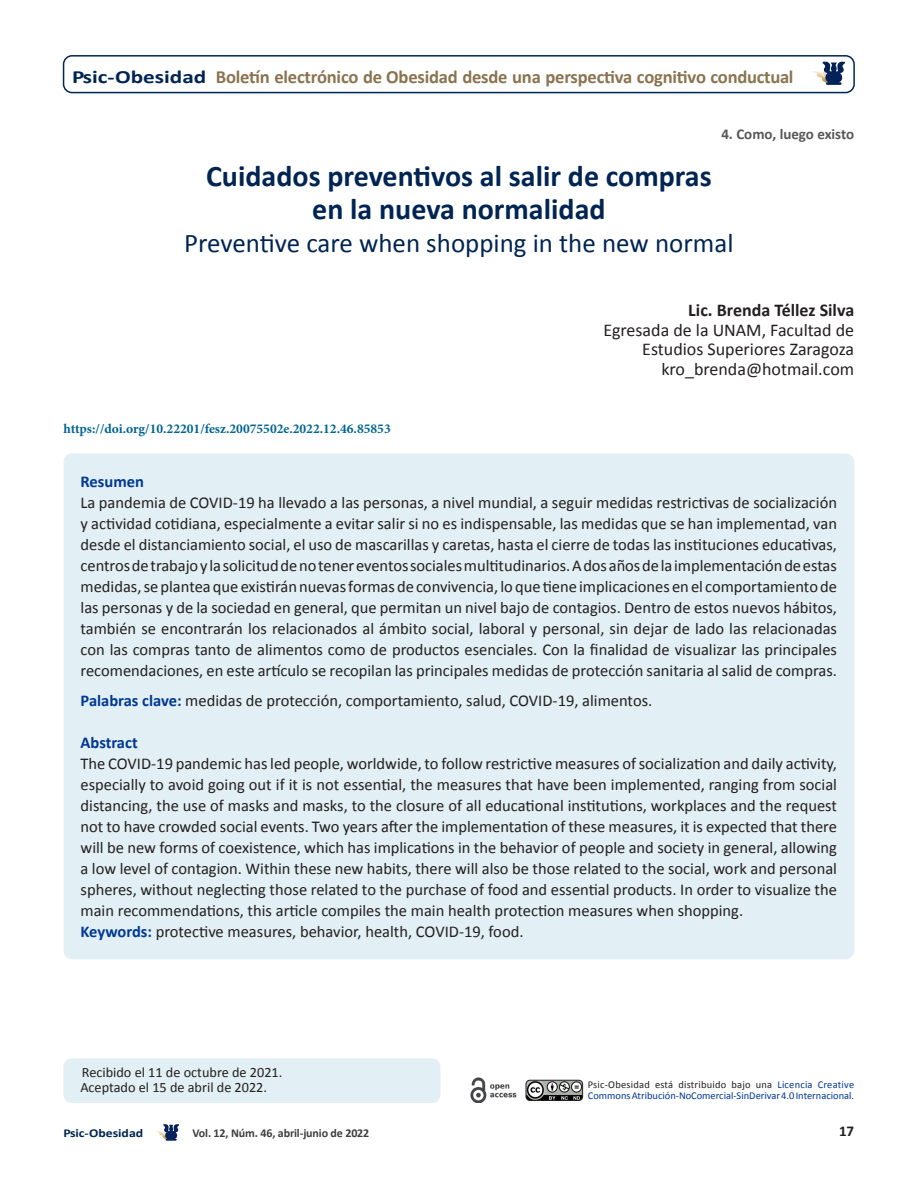
<style>
.page{position:relative;width:918px;height:1188px;background:#fff}
.page>*{position:absolute;margin:0;border:0;box-sizing:border-box;transform-origin:0 0}
.t1{font:700 30px/33px "Calibri";color:#002553;text-align:center}
.t2{font:27px "Calibri";color:#002553}
.t3{font:700 18.6px "Calibri";letter-spacing:-.01em;color:#897450}
.t4{font:18px/19.5px "Calibri";color:#231f20;text-align:right}
.t5{font:700 18px "Calibri";color:#231f20}
.t6{font:16.5px/21px "Calibri";color:#231f20;text-align:justify}
.t7{font:700 16.5px "Calibri";color:#003894}
.t8{font:700 15px "Calibri";color:#57585a}
.t9{font:700 15px "Calibri";color:#231f20}
.t10{font:14.25px "Calibri";color:#231f20}
.t11{font:700 13.5px "Minion Pro";color:#006592}
.t12{font:700 12px "Calibri";letter-spacing:-.01em;color:#3e3e3f}
.t13{font:700 12px "Calibri";color:#002553;scale:1.15 1}
.t14{font:10.5px/11.1px "Calibri";color:#003894}
.s1{color:#002553}
.s2{font-weight:700;color:#003894}
.s3{color:#231f20}
</style>
<div class="page">
<svg style="left:156px;top:1124px;width:24px;height:17px"></svg>
<div style="left:63px;top:55px;width:792px;height:38px;border:2px solid #002553;border-radius:9px"></div>
<svg style="left:812px;top:62px;width:33px;height:23px"></svg>
<div style="left:64px;top:453px;width:790px;height:506px;background:#e2eff4;border-radius:9px"></div>
<div style="left:63px;top:1058px;width:378px;height:45px;background:#e2eff4;border-radius:9px"></div>
<img style="left:526px;top:1080px;width:57px;height:20px">
<div style="left:526px;top:1080px;width:57px;height:21px;border:1px solid #231f20;border-radius:4px"></div>
<img style="left:470px;top:1078px;width:47px;height:25px">
<p class="t3" style="left:72px;top:63px;width:723px"><span class="s1">Psic-Obesidad</span> Boletín electrónico de Obesidad desde una perspectiva cognitivo conductual</p>
<p class="t8" style="left:721px;top:123px;width:134px">4. Como, luego existo</p>
<p class="t1" style="left:206px;top:159px;width:507px">Cuidados preventivos al salir de compras en la nueva normalidad</p>
<p class="t2" style="left:184px;top:226px;width:551px">Preventive care when shopping in the new normal</p>
<p class="t11" style="left:64px;top:419px;width:329px">https://doi.org/10.22201/fesz.20075502e.2022.12.46.85853</p>
<p class="t5" style="left:688px;top:298px;width:167px">Lic. Brenda Téllez Silva</p>
<p class="t4" style="left:603px;top:319px;width:252px">Egresada de la UNAM, Facultad de<br>Estudios Superiores Zaragoza</p>
<p class="t4" style="left:661px;top:358px;width:194px">kro_brenda@hotmail.com</p>
<p class="t7" style="left:81px;top:470px;width:65px">Resumen</p>
<p class="t6" style="left:81px;top:491px;width:758px">La pandemia de COVID-19 ha llevado a las personas, a nivel mundial, a seguir medidas restrictivas de socialización y actividad cotidiana, especialmente a evitar salir si no es indispensable, las medidas que se han implementad, van desde el distanciamiento social, el uso de mascarillas y caretas, hasta el cierre de todas las instituciones educativas, centros de trabajo y la solicitud de no tener eventos sociales multitudinarios. A dos años de la implementación de estas medidas, se plantea que existirán nuevas formas de convivencia, lo que tiene implicaciones en el comportamiento de las personas y de la sociedad en general, que permitan un nivel bajo de contagios. Dentro de estos nuevos hábitos, también se encontrarán los relacionados al ámbito social, laboral y personal, sin dejar de lado las relacionadas con las compras tanto de alimentos como de productos esenciales. Con la finalidad de visualizar las principales recomendaciones, en este artículo se recopilan las principales medidas de protección sanitaria al salid de compras.</p>
<p class="t6" style="left:81px;top:689px;width:573px"><span class="s2">Palabras clave:</span> medidas de protección, comportamiento, salud, COVID-19, alimentos.</p>
<p class="t7" style="left:81px;top:731px;width:59px">Abstract</p>
<p class="t6" style="left:81px;top:752px;width:758px">The COVID-19 pandemic has led people, worldwide, to follow restrictive measures of socialization and daily activity, especially to avoid going out if it is not essential, the measures that have been implemented, ranging from social distancing, the use of masks and masks, to the closure of all educational institutions, workplaces and the request not to have crowded social events. Two years after the implementation of these measures, it is expected that there will be new forms of coexistence, which has implications in the behavior of people and society in general, allowing a low level of contagion. Within these new habits, there will also be those related to the social, work and personal spheres, without neglecting those related to the purchase of food and essential products. In order to visualize the main recommendations, this article compiles the main health protection measures when shopping.</p>
<p class="t6" style="left:81px;top:920px;width:444px"><span class="s2">Keywords:</span> protective measures, behavior, health, COVID-19, food.</p>
<p class="t10" style="left:82px;top:1063px;width:202px">Recibido el 11 de octubre de 2021.</p>
<p class="t10" style="left:80px;top:1078px;width:188px">Aceptado el 15 de abril de 2022.</p>
<p class="t14" style="left:588px;top:1078px;width:268px"><span class="s3">Psic-Obesidad está distribuido bajo una</span> Licencia Creative<br>Commons Atribución-NoComercial-SinDerivar 4.0 Internacional.</p>
<p class="t13" style="left:64px;top:1125px;width:71px">Psic-Obesidad</p>
<p class="t12" style="left:192px;top:1125px;width:178px">Vol. 12, Núm. 46, abril-junio de 2022</p>
<p class="t9" style="left:839px;top:1120px;width:17px">17</p>
</div>
